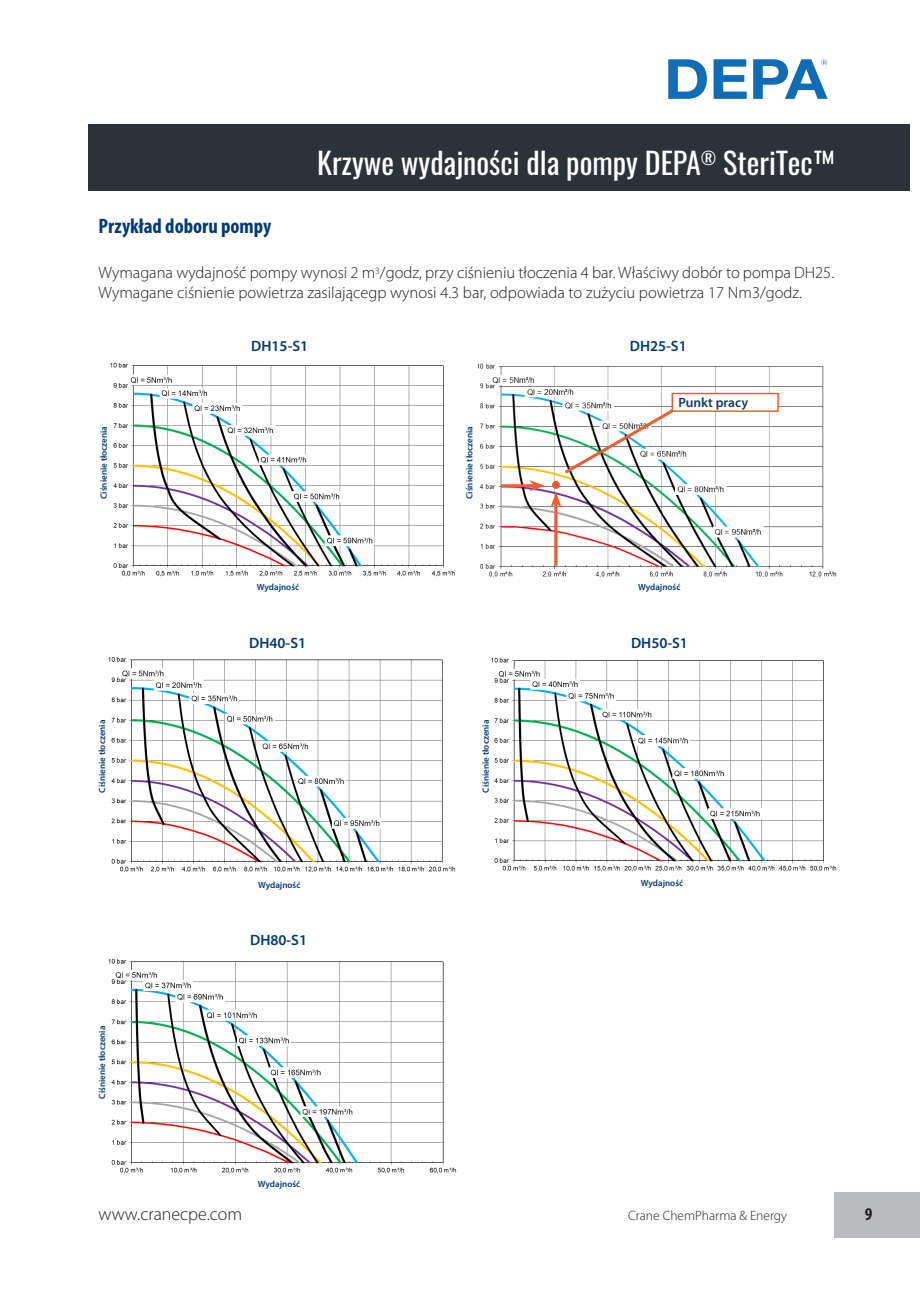
<style>
.page{position:relative;width:920px;height:1290px;background:#fff}
.page>*{position:absolute;margin:0;border:0;box-sizing:border-box;transform-origin:0 0}
.t1{font:30px "Oswald";color:#fff}
.t2{font:700 condensed 21px "Myriad Pro";color:#013b77}
.t3{font:300 18px "Myriad Pro";color:#231f20}
.t4{font:700 condensed 18px "Myriad Pro";color:#231f20}
.t5{font:300 16.5px/19.8px "Myriad Pro";color:#231f20}
.t6{font:600 15px "Myriad Pro";color:#013b77}
.t7{font:300 13.5px "Myriad Pro";color:#231f20}
.t8{font:600 13.5px "Myriad Pro";color:#0e3d65}
.t9{font:600 9px "Myriad Pro";color:#013b77}
</style>
<div class="page">
<div style="left:834px;top:1192px;width:86px;height:46px;background:#babbbe"></div>
<div style="left:89px;top:124px;width:821px;height:66px;background:#2b3239"></div>
<svg style="left:668px;top:59px;width:39px;height:40px"></svg>
<svg style="left:714px;top:59px;width:33px;height:40px"></svg>
<svg style="left:753px;top:59px;width:75px;height:40px"></svg>
<img style="left:110px;top:362px;width:345px;height:215px">
<img style="left:108px;top:657px;width:348px;height:216px">
<img style="left:491px;top:657px;width:346px;height:215px">
<img style="left:108px;top:959px;width:349px;height:215px">
<div style="left:96px;top:386px;width:15px;height:153px;background:#fff"></div>
<div style="left:477px;top:680px;width:16px;height:152px;background:#fff"></div>
<div style="left:94px;top:680px;width:16px;height:152px;background:#fff"></div>
<div style="left:94px;top:986px;width:16px;height:152px;background:#fff"></div>
<img style="left:478px;top:363px;width:359px;height:215px">
<hr style="left:554px;top:503px;width:3px;height:63px;background:#f15b2e">
<hr style="left:501px;top:484px;width:33px;height:3px;background:#f15b2e">
<div style="left:672px;top:393px;width:106px;height:18px;background:#fff"></div>
<div style="left:671px;top:393px;width:108px;height:19px;border:2px solid #f15b2e"></div>
<svg style="left:529px;top:407px;width:148px;height:101px"></svg>
<p class="t1" style="left:317px;top:136px;width:519px">Krzywe wydajności dla pompy DEPA<sup>®</sup> SteriTec™</p>
<p class="t2" style="left:99px;top:215px;width:174px">Przykład doboru pompy</p>
<p class="t5" style="left:99px;top:263px;width:737px">Wymagana wydajność pompy wynosi 2 m<sup>3</sup>/godz, przy ciśnieniu tłoczenia 4 bar. Właściwy dobór to pompa DH25.<br>Wymagane ciśnienie powietrza zasilającegp wynosi 4.3 bar, odpowiada to zużyciu powietrza 17 Nm3/godz.</p>
<p class="t9" style="left:99px;top:499px;width:74px;rotate:-90deg">Ciśnienie tłoczenia</p>
<p class="t6" style="left:251px;top:338px;width:58px">DH15-S1</p>
<p class="t9" style="left:257px;top:582px;width:44px">Wydajność</p>
<p class="t9" style="left:464px;top:499px;width:74px;rotate:-90deg">Ciśnienie tłoczenia</p>
<p class="t6" style="left:630px;top:338px;width:58px">DH25-S1</p>
<p class="t8" style="left:678px;top:395px;width:71px">Punkt pracy</p>
<p class="t9" style="left:638px;top:582px;width:44px">Wydajność</p>
<p class="t6" style="left:249px;top:634px;width:58px">DH40-S1</p>
<p class="t6" style="left:631px;top:634px;width:58px">DH50-S1</p>
<p class="t9" style="left:97px;top:792px;width:74px;rotate:-90deg">Ciśnienie tłoczenia</p>
<p class="t9" style="left:481px;top:792px;width:74px;rotate:-90deg">Ciśnienie tłoczenia</p>
<p class="t9" style="left:258px;top:879px;width:44px">Wydajność</p>
<p class="t9" style="left:641px;top:878px;width:44px">Wydajność</p>
<p class="t9" style="left:97px;top:1098px;width:74px;rotate:-90deg">Ciśnienie tłoczenia</p>
<p class="t6" style="left:250px;top:932px;width:58px">DH80-S1</p>
<p class="t9" style="left:258px;top:1179px;width:44px">Wydajność</p>
<p class="t3" style="left:99px;top:1204px;width:145px">www.cranecpe.com</p>
<p class="t7" style="left:628px;top:1208px;width:161px">Crane ChemPharma &amp; Energy</p>
<p class="t4" style="left:865px;top:1204px;width:9px">9</p>
</div>
